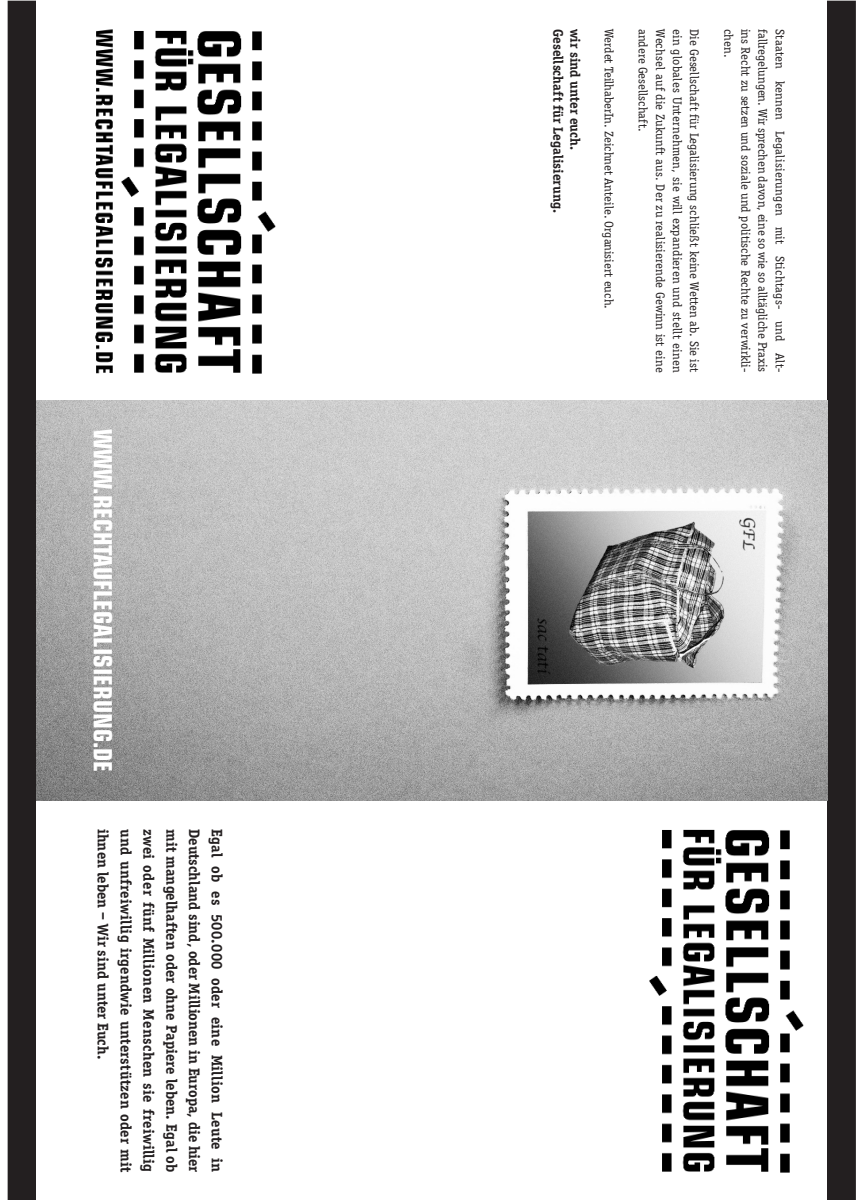
<style>
.page{position:relative;width:864px;height:1200px;background:#fff}
.page>*{position:absolute;margin:0;border:0;box-sizing:border-box;transform-origin:0 0}
.t1{font:700 condensed 25.2px "Eurostile";color:#fff}
.t2{font:700 15.6px "Officina Serif";letter-spacing:.01em;color:#231f20}
.t3{font:700 14.25px "Officina Serif";color:#231f20}
.t4{font:12.9px "Officina Serif";letter-spacing:.005em;color:#231f20}
</style>
<div class="page">
<img style="left:649px;top:829px;width:155px;height:344px">
<img style="left:95px;top:29px;width:181px;height:345px">
<div style="left:828px;top:1px;width:28px;height:1199px;background:#231f20"></div>
<div style="left:8px;top:1px;width:28px;height:1199px;background:#231f20"></div>
<img style="left:36px;top:400px;width:792px;height:400px">
<h1 class="t1" style="left:112px;top:429px;width:345px;rotate:90deg">WWW.RECHTAUFLEGALISIERUNG.DE</h1>
<p class="t2" style="left:109px;top:829px;width:232px;rotate:90deg">ihnen leben – Wir sind unter Euch.</p>
<p class="t2" style="left:132px;top:829px;width:345px;rotate:90deg">und unfreiwillig irgendwie unterstützen oder mit</p>
<p class="t2" style="left:155px;top:829px;width:345px;rotate:90deg">zwei oder fünf Millionen Menschen sie freiwillig</p>
<p class="t2" style="left:178px;top:829px;width:345px;rotate:90deg">mit mangelhaften oder ohne Papiere leben. Egal ob</p>
<p class="t2" style="left:200px;top:829px;width:345px;rotate:90deg">Deutschland sind, oder Millionen in Europa, die hier</p>
<p class="t2" style="left:223px;top:829px;width:345px;rotate:90deg">Egal ob es 500.000 oder eine Million Leute in</p>
<p class="t3" style="left:564px;top:29px;width:186px;rotate:90deg">Gesellschaft für Legalisierung.</p>
<p class="t3" style="left:581px;top:29px;width:123px;rotate:90deg">wir sind unter euch.</p>
<p class="t4" style="left:614px;top:29px;width:282px;rotate:90deg">Werdet TeilhaberIn. Zeichnet Anteile. Organisiert euch.</p>
<p class="t4" style="left:648px;top:29px;width:104px;rotate:90deg">andere Gesellschaft.</p>
<p class="t4" style="left:665px;top:29px;width:345px;rotate:90deg">Wechsel auf die Zukunft aus. Der zu realisierende Gewinn ist eine</p>
<p class="t4" style="left:682px;top:29px;width:345px;rotate:90deg">ein globales Unternehmen, sie will expandieren und stellt einen</p>
<p class="t4" style="left:699px;top:29px;width:345px;rotate:90deg">Die Gesellschaft für Legalisierung schließt keine Wetten ab. Sie ist</p>
<p class="t4" style="left:734px;top:29px;width:30px;rotate:90deg">chen.</p>
<p class="t4" style="left:751px;top:29px;width:345px;rotate:90deg">ins Recht zu setzen und soziale und politische Rechte zu verwirkli-</p>
<p class="t4" style="left:768px;top:29px;width:345px;rotate:90deg">fallregelungen. Wir sprechen davon, eine so wie so alltägliche Praxis</p>
<p class="t4" style="left:785px;top:29px;width:345px;rotate:90deg">Staaten kennen Legalisierungen mit Stichtags- und Alt-</p>
</div>
